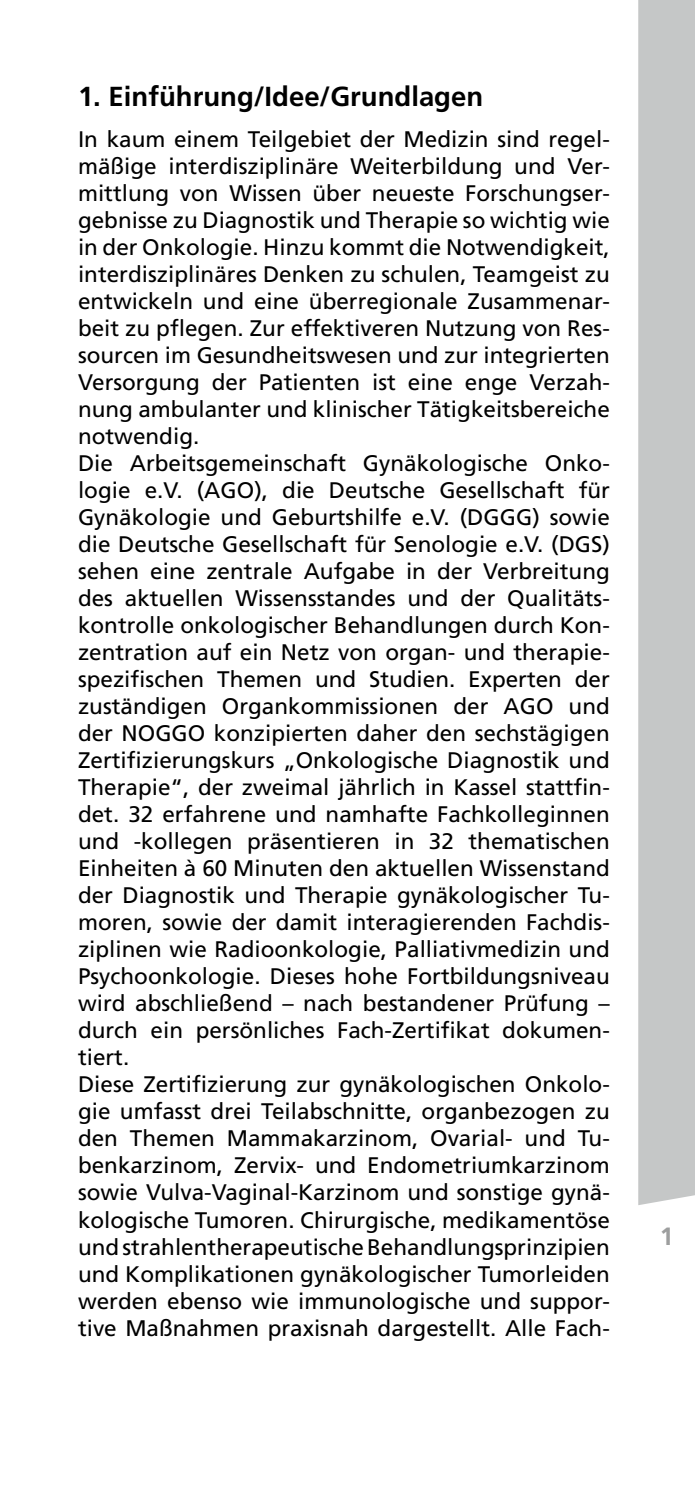
<style>
.page{position:relative;width:695px;height:1489px;background:#fff}
.page>*{position:absolute;margin:0;border:0;box-sizing:border-box;transform-origin:0 0}
.t1{font:700 27.5px "Frutiger LT";color:#000}
.t2{font:700 25px "Frutiger LT";color:#9d9e9e}
.t3{font:22.5px/27px "Frutiger LT";color:#000}
</style>
<div class="page">
<svg style="left:638px;top:0;width:56px;height:1205px;background:#c7c9c9"></svg>
<p class="t1" style="left:78px;top:80px;width:406px">1. Einführung/Idee/Grundlagen</p>
<p class="t3" style="left:78px;top:126px;width:533px">In kaum einem Teilgebiet der Medizin sind regel&shy;mäßige interdisziplinäre Weiterbildung und Ver&shy;mittlung von Wissen über neueste Forschungser&shy;gebnisse zu Diagnostik und Therapie so wichtig wie in der Onkologie. Hinzu kommt die Notwendigkeit, interdisziplinäres Denken zu schulen, Teamgeist zu entwickeln und eine überregionale Zusammenar&shy;beit zu pflegen. Zur effektiveren Nutzung von Res&shy;sourcen im Gesundheitswesen und zur integrierten Versorgung der Patienten ist eine enge Verzah&shy;nung ambulanter und klinischer Tätigkeitsbereiche notwendig.<br>Die Arbeitsgemeinschaft Gynäkologische Onko&shy;logie e.V. (AGO), die Deutsche Gesellschaft für Gynäkologie und Geburtshilfe e.V. (DGGG) sowie die Deutsche Gesellschaft für Senologie e.V. (DGS) sehen eine zentrale Aufgabe in der Verbreitung des aktuellen Wissensstandes und der Qualitäts&shy;kontrolle onkologischer Behandlungen durch Kon&shy;zentration auf ein Netz von organ- und therapie&shy;spezifischen Themen und Studien. Experten der zuständigen Organkommissionen der AGO und der NOGGO konzipierten daher den sechstägigen Zertifizierungskurs „Onkologische Diagnostik und Therapie“, der zweimal jährlich in Kassel stattfin&shy;det. 32 erfahrene und namhafte Fachkolleginnen und -kollegen präsentieren in 32 thematischen Einheiten à 60 Minuten den aktuellen Wissenstand der Diagnostik und Therapie gynäkologischer Tu&shy;moren, sowie der damit interagierenden Fachdis&shy;ziplinen wie Radioonkologie, Palliativmedizin und Psychoonkologie. Dieses hohe Fortbildungsniveau wird abschließend – nach bestandener Prüfung – durch ein persönliches Fach-Zertifikat dokumen&shy;tiert.<br>Diese Zertifizierung zur gynäkologischen Onkolo&shy;gie umfasst drei Teilabschnitte, organbezogen zu den Themen Mammakarzinom, Ovarial- und Tu&shy;benkarzinom, Zervix- und Endometriumkarzinom sowie Vulva-Vaginal-Karzinom und sonstige gynä&shy;kologische Tumoren. Chirurgische, medikamentöse und strahlentherapeutische Behandlungsprinzipien und Komplikationen gynäkologischer Tumorleiden werden ebenso wie immunologische und suppor&shy;tive Maßnahmen praxisnah dargestellt. Alle Fach-</p>
<p class="t2" style="left:659px;top:1221px;width:15px">1</p>
</div>
